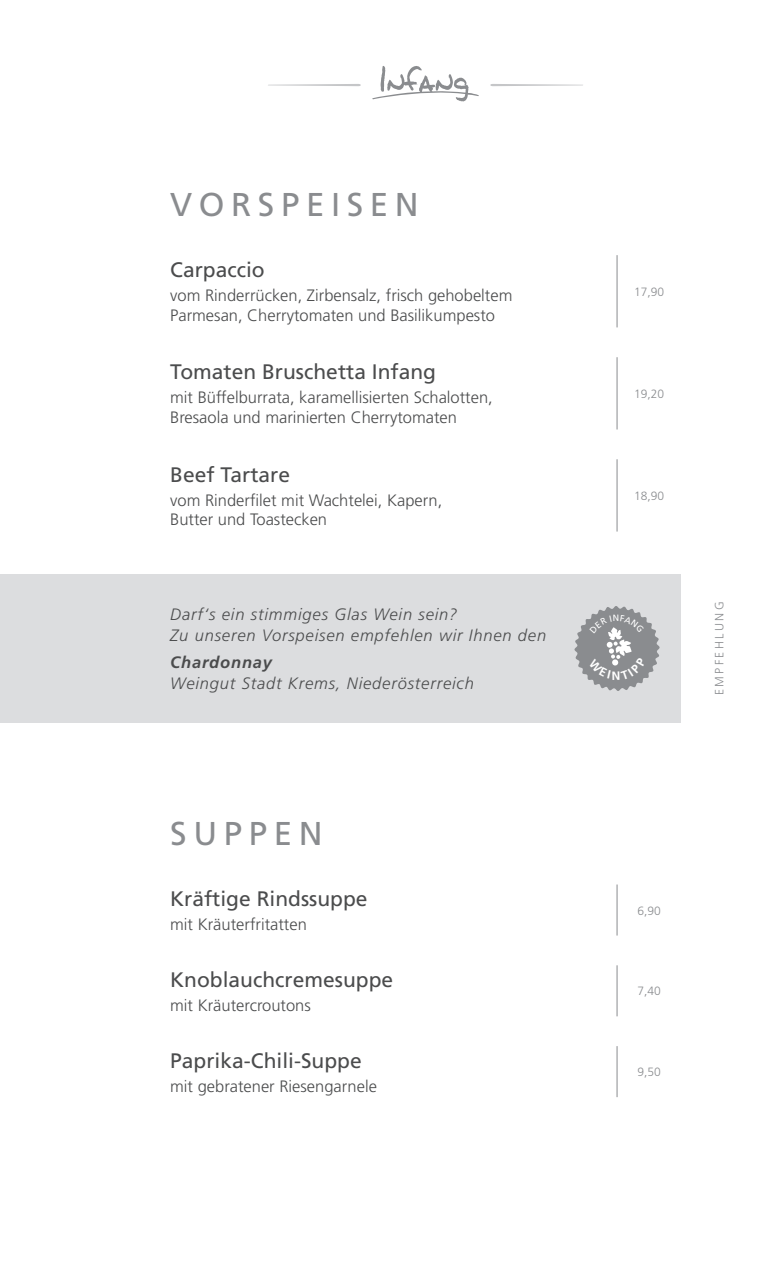
<style>
.page{position:relative;width:766px;height:1263px;background:#fff}
.page>*{position:absolute;margin:0;border:0;box-sizing:border-box;transform-origin:0 0}
.t1{font:33px "Frutiger LT Std";letter-spacing:.2em;color:#8a8c8f}
.t2{font:21px "Frutiger LT Std";color:#4b4c4d}
.t3{font:300 16.5px/19.5px "Frutiger LT Std";color:#4b4c4d}
.t4{font:italic 300 16.5px "Frutiger LT Std";letter-spacing:.05em;color:#4b4c4d}
.t5{font:italic 700 16.5px "Frutiger LT Std";letter-spacing:.05em;color:#4b4c4d}
.t6{font:300 12px "Frutiger LT Std";letter-spacing:.1em;color:#8a8c8f}
.t7{font:300 12px "Frutiger LT Std";letter-spacing:.2em;color:#8a8c8f}
</style>
<div class="page">
<hr style="left:616px;top:255px;width:1px;height:72px;background:#8a8c8f">
<hr style="left:616px;top:357px;width:1px;height:72px;background:#8a8c8f">
<hr style="left:616px;top:459px;width:1px;height:72px;background:#8a8c8f">
<hr style="left:616px;top:884px;width:1px;height:51px;background:#8a8c8f">
<hr style="left:616px;top:965px;width:1px;height:51px;background:#8a8c8f">
<hr style="left:616px;top:1046px;width:1px;height:51px;background:#8a8c8f">
<div style="left:0;top:574px;width:680px;height:149px;background:#dcdddf"></div>
<svg style="left:372px;top:66px;width:107px;height:35px"></svg>
<svg style="left:268px;top:84px;width:92px;height:2px"></svg>
<svg style="left:490px;top:84px;width:93px;height:2px"></svg>
<svg style="left:574px;top:606px;width:85px;height:85px"></svg>
<p class="t1" style="left:170px;top:185px;width:250px">VORSPEISEN</p>
<p class="t2" style="left:170px;top:258px;width:96px">Carpaccio</p>
<p class="t3" style="left:170px;top:286px;width:343px">vom Rinderrücken, Zirbensalz, frisch gehobeltem</p>
<p class="t3" style="left:170px;top:306px;width:326px">Parmesan, Cherrytomaten und Basilikumpesto</p>
<p class="t6" style="left:634px;top:285px;width:32px">17,90</p>
<p class="t2" style="left:170px;top:360px;width:267px">Tomaten Bruschetta Infang</p>
<p class="t3" style="left:170px;top:388px;width:324px">mit Büffelburrata, karamellisierten Schalotten,<br>Bresaola und marinierten Cherrytomaten</p>
<p class="t6" style="left:634px;top:387px;width:32px">19,20</p>
<p class="t2" style="left:170px;top:462px;width:121px">Beef Tartare</p>
<p class="t3" style="left:170px;top:490px;width:273px">vom Rinderfilet mit Wachtelei, Kapern,</p>
<p class="t3" style="left:170px;top:510px;width:158px">Butter und Toastecken</p>
<p class="t6" style="left:634px;top:489px;width:32px">18,90</p>
<p class="t4" style="left:170px;top:605px;width:289px">Darf‘s ein stimmiges Glas Wein sein?</p>
<p class="t4" style="left:170px;top:626px;width:377px">Zu unseren Vorspeisen empfehlen wir Ihnen den</p>
<p class="t5" style="left:170px;top:653px;width:103px">Chardonnay</p>
<p class="t4" style="left:170px;top:674px;width:305px">Weingut Stadt Krems, Niederösterreich</p>
<p class="t1" style="left:170px;top:815px;width:154px">SUPPEN</p>
<p class="t2" style="left:170px;top:886px;width:199px">Kräftige Rindssuppe</p>
<p class="t3" style="left:170px;top:915px;width:138px">mit Kräuterfritatten</p>
<p class="t2" style="left:170px;top:967px;width:224px">Knoblauchcremesuppe</p>
<p class="t3" style="left:170px;top:995px;width:142px">mit Kräutercroutons</p>
<p class="t2" style="left:170px;top:1048px;width:193px">Paprika-Chili-Suppe</p>
<p class="t3" style="left:170px;top:1076px;width:208px">mit gebratener Riesengarnele</p>
<p class="t6" style="left:637px;top:903px;width:25px">6,90</p>
<p class="t6" style="left:637px;top:984px;width:25px">7,40</p>
<p class="t6" style="left:637px;top:1065px;width:25px">9,50</p>
<p class="t7" style="left:712px;top:695px;width:95px;rotate:-90deg">EMPFEHLUNG</p>
</div>
